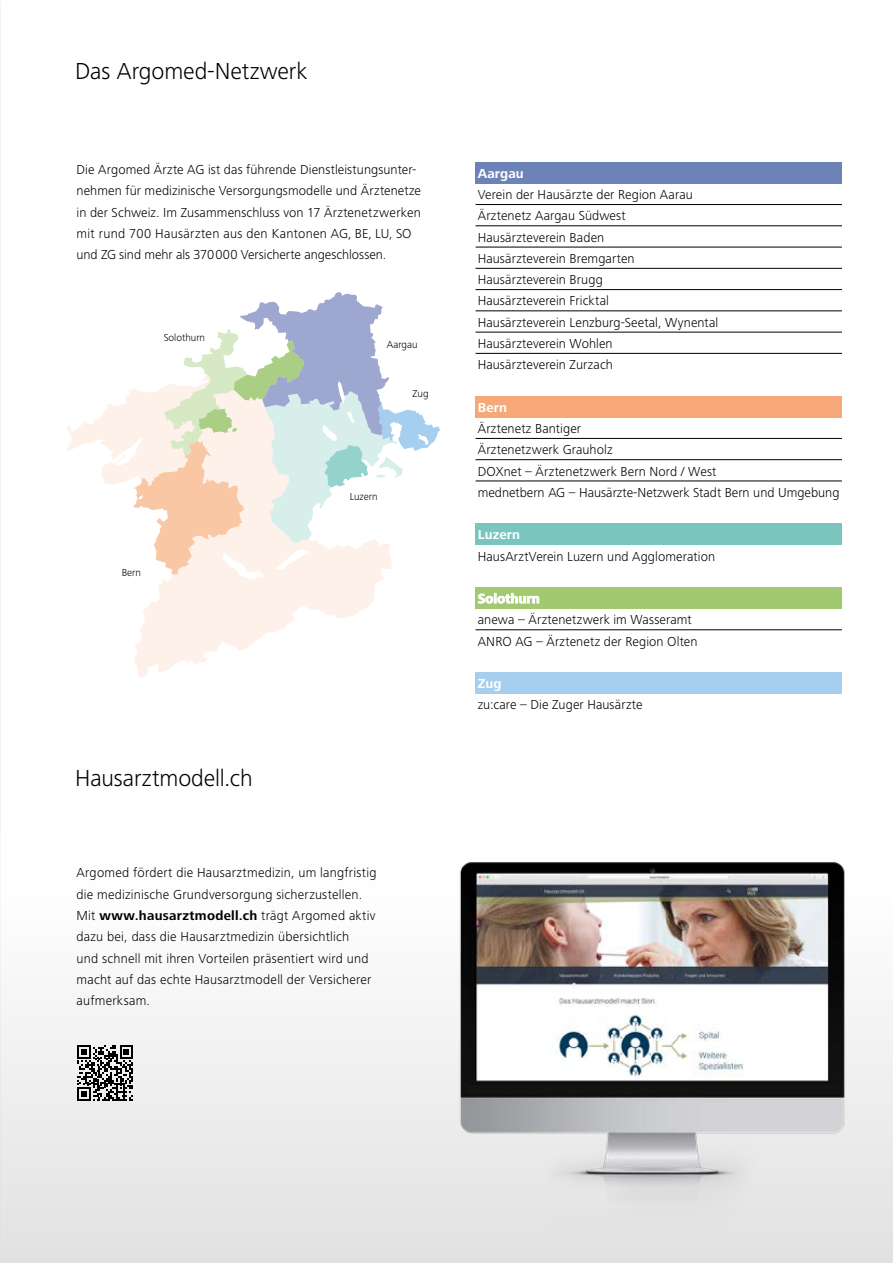
<style>
.page{position:relative;width:893px;height:1263px;background:#fff}
.page>*{position:absolute;margin:0;border:0;box-sizing:border-box;transform-origin:0 0}
.t1{font:300 24px "Frutiger Next LT";letter-spacing:-.005em;color:#000}
.t2{font:300 13.5px/21.3px "Frutiger Next LT";letter-spacing:.01em;color:#000}
.t3{font:700 13.5px "Frutiger Next LT";letter-spacing:.01em;color:#fff}
.t4{font:300 10.5px "Frutiger Next LT";color:#000}
.s1{font-weight:700}
</style>
<div class="page">
<svg style="left:67px;top:390px;width:317px;height:287px"></svg>
<svg style="left:133px;top:292px;width:307px;height:283px"></svg>
<div style="left:0;top:831px;width:893px;height:432px;background:linear-gradient(to bottom,#fff,#e2e2e2)"></div>
<div style="left:476px;top:162px;width:366px;height:21px;background:#6d82b7"></div>
<div style="left:476px;top:396px;width:366px;height:21px;background:#f6a878"></div>
<div style="left:476px;top:523px;width:366px;height:22px;background:#7ac6be"></div>
<div style="left:476px;top:587px;width:366px;height:21px;background:#a0c970"></div>
<div style="left:476px;top:672px;width:366px;height:21px;background:#a5ceef"></div>
<hr style="left:476px;top:204px;width:366px;height:1px;background:#000">
<hr style="left:476px;top:226px;width:366px;height:1px;background:#000">
<hr style="left:476px;top:247px;width:366px;height:1px;background:#000">
<hr style="left:476px;top:268px;width:366px;height:1px;background:#000">
<hr style="left:476px;top:289px;width:366px;height:1px;background:#000">
<hr style="left:476px;top:311px;width:366px;height:1px;background:#000">
<hr style="left:476px;top:332px;width:366px;height:1px;background:#000">
<hr style="left:476px;top:353px;width:366px;height:1px;background:#000">
<hr style="left:476px;top:438px;width:366px;height:1px;background:#000">
<hr style="left:476px;top:459px;width:366px;height:1px;background:#000">
<hr style="left:476px;top:481px;width:366px;height:1px;background:#000">
<hr style="left:476px;top:629px;width:366px;height:1px;background:#000">
<svg style="left:477px;top:593px;width:63px;height:11px"></svg>
<img style="left:408px;top:831px;width:485px;height:400px">
<div style="left:74px;top:1042px;width:63px;height:62px;background:#f0f0f0"></div>
<svg style="left:77px;top:1045px;width:56px;height:56px"></svg>
<h1 class="t1" style="left:75px;top:58px;width:233px">Das Argomed-Netzwerk</h1>
<p class="t2" style="left:77px;top:159px;width:346px">Die Argomed Ärzte AG ist das führende Dienstleistungsunter&shy;nehmen für medizinische Versorgungsmodelle und Ärztenetze in der Schweiz. Im Zusammenschluss von 17 Ärztenetzwerken mit rund 700 Hausärzten aus den Kantonen AG, BE, LU, SO und ZG sind mehr als 370000 Versicherte angeschlossen.</p>
<p class="t4" style="left:164px;top:331px;width:43px">Solothurn</p>
<p class="t4" style="left:122px;top:566px;width:21px">Bern</p>
<p class="t4" style="left:387px;top:339px;width:32px">Aargau</p>
<p class="t4" style="left:413px;top:387px;width:18px">Zug</p>
<p class="t4" style="left:350px;top:491px;width:29px">Luzern</p>
<h1 class="t1" style="left:75px;top:764px;width:179px">Hausarztmodell.ch</h1>
<p class="t2" style="left:77px;top:862px;width:301px">Argomed fördert die Hausarztmedizin, um langfristig die medizinische Grundversorgung sicherzustellen.<br>Mit <span class="s1">www.hausarztmodell.ch</span> trägt Argomed aktiv dazu bei, dass die Hausarztmedizin übersichtlich<br>und schnell mit ihren Vorteilen präsentiert wird und macht auf das echte Hausarztmodell der Versicherer aufmerksam.</p>
<p class="t3" style="left:478px;top:166px;width:48px">Aargau</p>
<p class="t2" style="left:478px;top:184px;width:242px">Verein der Hausärzte der Region Aarau<br>Ärztenetz Aargau Südwest<br>Hausärzteverein Baden<br>Hausärzteverein Bremgarten<br>Hausärzteverein Brugg<br>Hausärzteverein Fricktal<br>Hausärzteverein Lenzburg-Seetal, Wynental<br>Hausärzteverein Wohlen<br>Hausärzteverein Zurzach</p>
<p class="t3" style="left:478px;top:400px;width:31px">Bern</p>
<p class="t2" style="left:478px;top:418px;width:363px">Ärztenetz Bantiger<br>Ärztenetzwerk Grauholz<br>DOXnet – Ärztenetzwerk Bern Nord / West<br>mednetbern AG – Hausärzte-Netzwerk Stadt Bern und Umgebung</p>
<p class="t3" style="left:478px;top:527px;width:44px">Luzern</p>
<p class="t2" style="left:478px;top:545px;width:239px">HausArztVerein Luzern und Agglomeration</p>
<p class="t3" style="left:478px;top:591px;width:64px">Solothurn</p>
<p class="t2" style="left:478px;top:609px;width:221px">anewa – Ärztenetzwerk im Wasseramt<br>ANRO AG – Ärztenetz der Region Olten</p>
<p class="t3" style="left:478px;top:676px;width:25px">Zug</p>
<p class="t2" style="left:478px;top:694px;width:166px">zu:care – Die Zuger Hausärzte</p>
</div>
